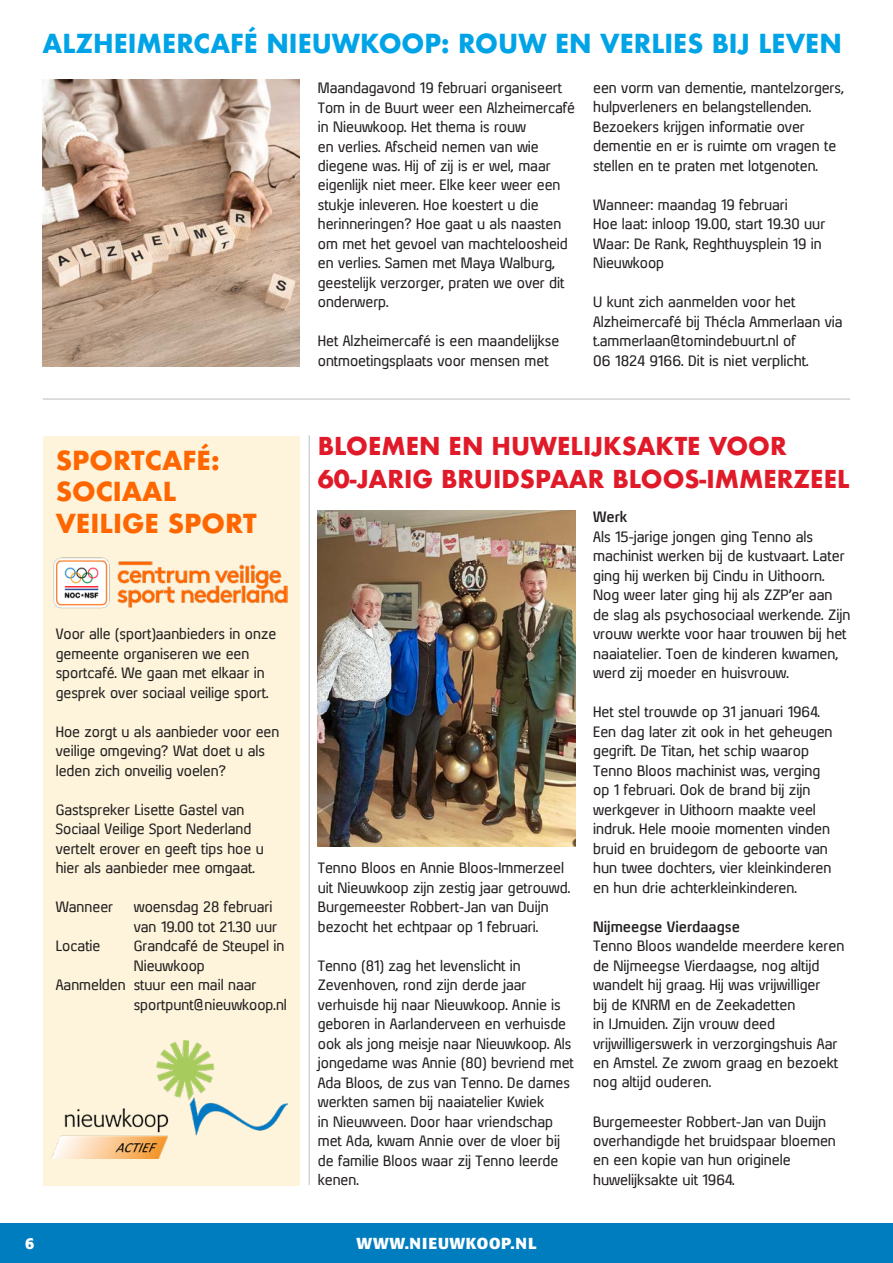
<style>
.page{position:relative;width:893px;height:1263px;background:#fff}
.page>*{position:absolute;margin:0;border:0;box-sizing:border-box;transform-origin:0 0}
.t1{font:700 25.5px "Futura";color:#00a4e6}
.t2{font:700 25.5px/31.5px "Futura";color:#f60}
.t3{font:700 24px/32.4px "Futura";color:#e01a29}
.t4{font:700 15.75px "Formata";letter-spacing:.05em;color:#fff}
.t5{font:14.25px/19.5px "Xenu";color:#231f20}
.t6{font:700 14.25px "Xenu";color:#231f20}
</style>
<div class="page">
<img style="left:318px;top:511px;width:257px;height:335px">
<img style="left:43px;top:80px;width:257px;height:286px">
<hr style="left:43px;top:399px;width:807px;height:1px;background:#bcbdc0">
<div style="left:43px;top:436px;width:257px;height:749px;background:#fdf4db"></div>
<img style="left:51px;top:1040px;width:236px;height:118px">
<img style="left:53px;top:557px;width:234px;height:52px">
<hr style="left:309px;top:435px;width:1px;height:750px;background:#bcbdc0">
<div style="left:0;top:1224px;width:893px;height:39px;background:#007dbf"></div>
<h1 class="t1" style="left:43px;top:25px;width:801px">ALZHEIMERCAFÉ NIEUWKOOP: ROUW EN VERLIES BIJ LEVEN</h1>
<p class="t5" style="left:318px;top:78px;width:259px">Maandagavond 19 februari organiseert Tom in de Buurt weer een Alzheimercafé in Nieuwkoop. Het thema is rouw<br>en verlies. Afscheid nemen van wie diegene was. Hij of zij is er wel, maar eigenlijk niet meer. Elke keer weer een stukje inleveren. Hoe koestert u die herinneringen? Hoe gaat u als naasten om met het gevoel van machteloosheid en verlies. Samen met Maya Walburg, geestelijk verzorger, praten we over dit onderwerp.</p>
<p class="t5" style="left:318px;top:331px;width:243px">Het Alzheimercafé is een maandelijkse ontmoetingsplaats voor mensen met</p>
<p class="t5" style="left:593px;top:78px;width:252px">een vorm van dementie, mantelzorgers, hulpverleners en belangstellenden.<br>Bezoekers krijgen informatie over dementie en er is ruimte om vragen te stellen en te praten met lotgenoten.</p>
<p class="t5" style="left:593px;top:195px;width:234px">Wanneer: maandag 19 februari<br>Hoe laat: inloop 19.00, start 19.30 uur<br>Waar: De Rank, Reghthuysplein 19 in<br>Nieuwkoop</p>
<p class="t5" style="left:593px;top:292px;width:251px">U kunt zich aanmelden voor het Alzheimercafé bij Thécla Ammerlaan via t.ammerlaan@tomindebuurt.nl of<br>06 1824 9166. Dit is niet verplicht.</p>
<h1 class="t2" style="left:56px;top:445px;width:203px">SPORTCAFÉ:<br>SOCIAAL<br>VEILIGE SPORT</h1>
<p class="t5" style="left:56px;top:624px;width:222px">Voor alle (sport)aanbieders in onze gemeente organiseren we een sportcafé. We gaan met elkaar in gesprek over sociaal veilige sport.</p>
<p class="t5" style="left:56px;top:721px;width:225px">Hoe zorgt u als aanbieder voor een veilige omgeving? Wat doet u als leden zich onveilig voelen?</p>
<p class="t5" style="left:56px;top:799px;width:210px">Gastspreker Lisette Gastel van<br>Sociaal Veilige Sport Nederland vertelt erover en geeft tips hoe u hier als aanbieder mee omgaat.</p>
<p class="t5" style="left:56px;top:897px;width:59px">Wanneer</p>
<p class="t5" style="left:134px;top:897px;width:145px">woensdag 28 februari van 19.00 tot 21.30 uur</p>
<p class="t5" style="left:56px;top:936px;width:46px">Locatie</p>
<p class="t5" style="left:134px;top:936px;width:152px">Grandcafé de Steupel in</p>
<p class="t5" style="left:134px;top:955px;width:73px">Nieuwkoop</p>
<p class="t5" style="left:56px;top:975px;width:202px">Aanmelden stuur een mail naar</p>
<p class="t5" style="left:134px;top:994px;width:155px">sportpunt@nieuwkoop.nl</p>
<h2 class="t3" style="left:318px;top:430px;width:533px">BLOEMEN EN HUWELIJKSAKTE VOOR<br>60-JARIG BRUIDSPAAR BLOOS-IMMERZEEL</h2>
<p class="t5" style="left:318px;top:858px;width:254px">Tenno Bloos en Annie Bloos-Immerzeel uit Nieuwkoop zijn zestig jaar getrouwd.<br>Burgemeester Robbert-Jan van Duijn bezocht het echtpaar op 1 februari.</p>
<p class="t5" style="left:318px;top:955px;width:257px">Tenno (81) zag het levenslicht in Zevenhoven, rond zijn derde jaar verhuisde hij naar Nieuwkoop. Annie is geboren in Aarlanderveen en verhuisde ook als jong meisje naar Nieuwkoop. Als jongedame was Annie (80) bevriend met Ada Bloos, de zus van Tenno. De dames werkten samen bij naaiatelier Kwiek<br>in Nieuwveen. Door haar vriendschap met Ada, kwam Annie over de vloer bij de familie Bloos waar zij Tenno leerde kenen.</p>
<p class="t6" style="left:593px;top:508px;width:36px">Werk</p>
<p class="t5" style="left:593px;top:526px;width:259px">Als 15-jarige jongen ging Tenno als machinist werken bij de kustvaart. Later ging hij werken bij Cindu in Uithoorn.<br>Nog weer later ging hij als ZZP’er aan de slag als psychosociaal werkende. Zijn vrouw werkte voor haar trouwen bij het naaiatelier. Toen de kinderen kwamen, werd zij moeder en huisvrouw.</p>
<p class="t5" style="left:593px;top:702px;width:241px">Het stel trouwde op 31 januari 1964.<br>Een dag later zit ook in het geheugen gegrift. De Titan, het schip waarop Tenno Bloos machinist was, verging op 1 februari. Ook de brand bij zijn werkgever in Uithoorn maakte veel indruk. Hele mooie momenten vinden bruid en bruidegom de geboorte van hun twee dochters, vier kleinkinderen en hun drie achterkleinkinderen.</p>
<p class="t6" style="left:593px;top:918px;width:148px">Nijmeegse Vierdaagse</p>
<p class="t5" style="left:593px;top:936px;width:253px">Tenno Bloos wandelde meerdere keren de Nijmeegse Vierdaagse, nog altijd wandelt hij graag. Hij was vrijwilliger<br>bij de KNRM en de Zeekadetten<br>in IJmuiden. Zijn vrouw deed vrijwilligerswerk in verzorgingshuis Aar en Amstel. Ze zwom graag en bezoekt nog altijd ouderen.</p>
<p class="t5" style="left:593px;top:1111px;width:244px">Burgemeester Robbert-Jan van Duijn overhandigde het bruidspaar bloemen en een kopie van hun originele huwelijksakte uit 1964.</p>
<p class="t4" style="left:25px;top:1233px;width:11px">6</p>
<p class="t4" style="left:356px;top:1233px;width:182px">WWW.NIEUWKOOP.NL</p>
</div>
